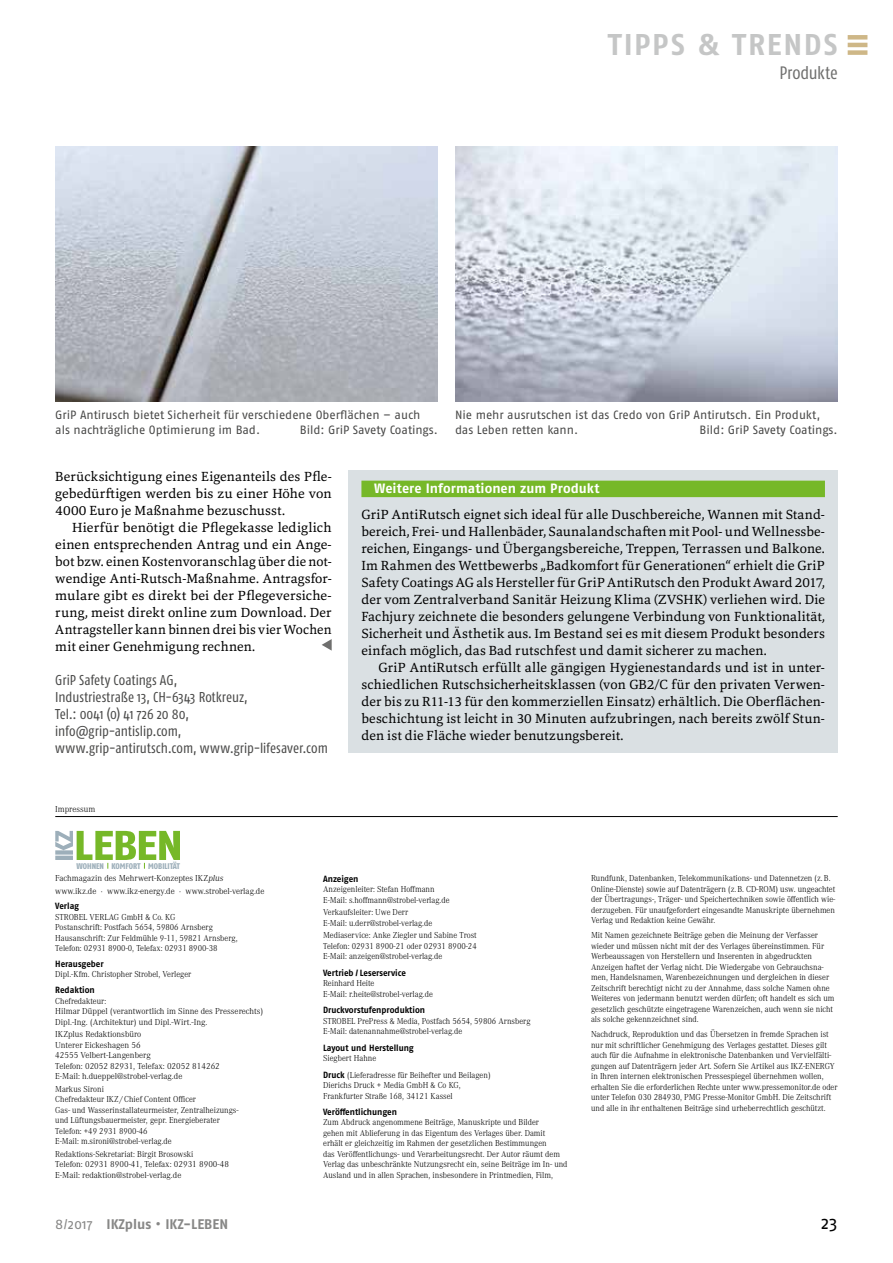
<style>
.page{position:relative;width:893px;height:1263px;background:#fff}
.page>*{position:absolute;margin:0;border:0;box-sizing:border-box;transform-origin:0 0}
.t1{font:700 30px "Fago OT";letter-spacing:.06em;color:#c5c6c6}
.t2{font:condensed 18px "Fago OT";letter-spacing:-.005em;color:#6f6f6e}
.t3{font:18px "Fago OT";color:#000}
.t4{font:condensed 14.25px/17px "Fago OT";letter-spacing:.005em;color:#494948}
.t5{font:700 13.95px "Fago OT";color:#878786}
.t6{font:13.8px/17px "Marbach";letter-spacing:.01em;color:#000;text-align:justify}
.t7{font:700 13.5px "Fago OT";color:#fff}
.t8{font:12px/14.9px "Fago OT";letter-spacing:-.005em;color:#494948}
.t9{font:300 9px/10.5px "Corporate A";color:#000;scale:.95 1}
.t10{font:300 9px/10.5px "Corporate A";color:#000}
.t11{font:700 9px "Fago OT";letter-spacing:-.005em;color:#000;scale:.95 1}
.t12{font:800 condensed 8.25px "Fago OT";color:#9dafba}
.s1{font-style:italic}
.s2{font-family:"Fago OT";font-weight:700}
.s3{font-weight:400}
</style>
<div class="page">
<div style="left:848px;top:35px;width:19px;height:5px;background:#ceb787"></div>
<div style="left:848px;top:50px;width:19px;height:5px;background:#ceb787"></div>
<hr style="left:848px;top:43px;width:19px;height:4px;background:#ceb787">
<hr style="left:55px;top:816px;width:783px;height:1px;background:#000">
<svg style="left:322px;top:639px;width:10px;height:12px"></svg>
<div style="left:349px;top:470px;width:489px;height:283px;background:#dae0e3"></div>
<div style="left:361px;top:481px;width:464px;height:16px;background:#76b828"></div>
<svg style="left:55px;top:831px;width:125px;height:38px"></svg>
<img style="left:55px;top:147px;width:383px;height:255px">
<img style="left:455px;top:147px;width:383px;height:255px">
<h1 class="t1" style="left:608px;top:26px;width:231px">TIPPS &amp; TRENDS</h1>
<h2 class="t2" style="left:779px;top:62px;width:60px">Produkte</h2>
<h3 class="t8" style="left:55px;top:407px;width:367px">GriP Antirusch bietet Sicherheit für verschiedene Oberflächen – auch als nachträgliche Optimierung im Bad.</h3>
<h3 class="t8" style="left:300px;top:422px;width:140px">Bild: GriP Savety Coatings.</h3>
<h3 class="t8" style="left:455px;top:407px;width:367px">Nie mehr ausrutschen ist das Credo von GriP Antirutsch. Ein Produkt, das Leben retten kann.</h3>
<h3 class="t8" style="left:700px;top:422px;width:140px">Bild: GriP Savety Coatings.</h3>
<h3 class="t6" style="left:55px;top:467px;width:278px">Berücksichtigung eines Eigenanteils des Pfle&shy;gebedürftigen werden bis zu einer Höhe von 4000 Euro je Maßnahme bezuschusst.</h3>
<p class="t6" style="left:55px;top:518px;width:278px;text-indent:17px">Hierfür benötigt die Pflegekasse lediglich einen entsprechenden Antrag und ein Ange&shy;bot bzw. einen Kostenvoranschlag über die not&shy;wendige Anti-Rutsch-Maßnahme. Antragsfor&shy;mulare gibt es direkt bei der Pflegeversiche&shy;rung, meist direkt online zum Download. Der Antragsteller kann binnen drei bis vier Wochen mit einer Genehmigung rechnen.</p>
<h3 class="t4" style="left:55px;top:671px;width:274px">GriP Safety Coatings AG,<br>Industriestraße 13, CH-6343 Rotkreuz,<br>Tel.: 0041 (0) 41 726 20 80,<br>info@grip-antislip.com,<br>www.grip-antirutsch.com, www.grip-lifesaver.com</h3>
<p class="t10" style="left:55px;top:804px;width:42px">Impressum</p>
<p class="t12" style="left:77px;top:861px;width:105px">WOHNEN KOMFORT MOBILITÄT</p>
<h3 class="t7" style="left:374px;top:481px;width:227px">Weitere Informationen zum Produkt</h3>
<p class="t6" style="left:361px;top:506px;width:465px">GriP AntiRutsch eignet sich ideal für alle Duschbereiche, Wannen mit Stand&shy;bereich, Frei- und Hallenbäder, Saunalandschaften mit Pool- und Wellnessbe&shy;reichen, Eingangs- und Übergangsbereiche, Treppen, Terrassen und Balkone.<br>Im Rahmen des Wettbewerbs „Badkomfort für Generationen“ erhielt die GriP Safety Coatings AG als Hersteller für GriP AntiRutsch den Produkt Award 2017, der vom Zentralverband Sanitär Heizung Klima (ZVSHK) verliehen wird. Die Fachjury zeichnete die besonders gelungene Verbindung von Funktionalität, Sicherheit und Ästhetik aus. Im Bestand sei es mit diesem Produkt besonders einfach möglich, das Bad rutschfest und damit sicherer zu machen.</p>
<p class="t6" style="left:361px;top:659px;width:465px;text-indent:17px">GriP AntiRutsch erfüllt alle gängigen Hygienestandards und ist in unter&shy;schiedlichen Rutschsicherheitsklassen (von GB2/C für den privaten Verwen&shy;der bis zu R11-13 für den kommerziellen Einsatz) erhältlich. Die Oberflächen&shy;beschichtung ist leicht in 30 Minuten aufzubringen, nach bereits zwölf Stun&shy;den ist die Fläche wieder benutzungsbereit.</p>
<p class="t10" style="left:55px;top:872px;width:211px;line-height:12.6px">Fachmagazin des Mehrwert-Konzeptes IKZ<span class="s1">plus </span>www.ikz.de · www.ikz-energy.de · www.strobel-verlag.de</p>
<p class="t11" style="left:55px;top:901px;width:27px">Verlag</p>
<p class="t9" style="left:55px;top:912px;width:193px">STROBEL VERLAG GmbH &amp; Co. KG<br>Postanschrift: Postfach 5654, 59806 Arnsberg Hausanschrift: Zur Feldmühle 9-11, 59821 Arnsberg, Telefon: 02931 8900-0, Telefax: 02931 8900-38</p>
<p class="t11" style="left:55px;top:958px;width:52px">Herausgeber</p>
<p class="t9" style="left:55px;top:969px;width:145px">Dipl.-Kfm. Christopher Strobel, Verleger</p>
<p class="t11" style="left:55px;top:984px;width:43px">Redaktion</p>
<p class="t9" style="left:55px;top:995px;width:220px">Chefredakteur:<br>Hilmar Düppel (verantwortlich im Sinne des Presserechts)<br>Dipl.-Ing. (Architektur) und Dipl.-Wirt.-Ing.</p>
<p class="t10" style="left:55px;top:1029px;width:166px">IKZplus Redaktionsbüro<br>Unterer Eickeshagen 56<br>42555 Velbert-Langenberg<br>Telefon: 02052 82931, Telefax: 02052 814262<br>E-Mail: h.dueppel@strobel-verlag.de</p>
<p class="t9" style="left:55px;top:1084px;width:195px">Markus Sironi<br>Chefredakteur IKZ / Chief Content Officer<br>Gas- und Wasserinstallateurmeister, Zentralheizungs&shy;und Lüftungsbauermeister, gepr. Energieberater Telefon: +49 2931 8900-46<br>E-Mail: m.sironi@strobel-verlag.de</p>
<p class="t9" style="left:55px;top:1149px;width:184px">Redaktions-Sekretariat: Birgit Brosowski<br>Telefon: 02931 8900-41, Telefax: 02931 8900-48<br>E-Mail: redaktion@strobel-verlag.de</p>
<p class="t11" style="left:323px;top:873px;width:39px">Anzeigen</p>
<p class="t9" style="left:323px;top:884px;width:135px">Anzeigenleiter: Stefan Hoffmann<br>E-Mail: s.hoffmann@strobel-verlag.de</p>
<p class="t9" style="left:323px;top:907px;width:116px">Verkaufsleiter: Uwe Derr<br>E-Mail: u.derr@strobel-verlag.de</p>
<p class="t9" style="left:323px;top:930px;width:163px;text-align:justify">Mediaservice: Anke Ziegler und Sabine Trost Telefon: 02931 8900-21 oder 02931 8900-24<br>E-Mail: anzeigen@strobel-verlag.de</p>
<p class="t11" style="left:323px;top:967px;width:89px">Vertrieb / Leserservice</p>
<p class="t9" style="left:323px;top:978px;width:117px">Reinhard Heite<br>E-Mail: r.heite@strobel-verlag.de</p>
<p class="t11" style="left:323px;top:1005px;width:109px">Druckvorstufenproduktion</p>
<p class="t9" style="left:323px;top:1016px;width:220px">STROBEL PrePress &amp; Media, Postfach 5654, 59806 Arnsberg<br>E-Mail: datenannahme@strobel-verlag.de</p>
<p class="t11" style="left:323px;top:1042px;width:97px">Layout und Herstellung</p>
<p class="t9" style="left:323px;top:1050px;width:178px;line-height:16.4px">Siegbert Hahne<br><span class="s2">Druck</span> (Lieferadresse für Beihefter und Beilagen)</p>
<p class="t9" style="left:323px;top:1080px;width:146px">Dierichs Druck + Media GmbH &amp; Co KG,<br>Frankfurter Straße 168, 34121 Kassel</p>
<p class="t11" style="left:323px;top:1106px;width:79px">Veröffentlichungen</p>
<p class="t9" style="left:323px;top:1117px;width:259px">Zum Abdruck angenommene Beiträge, Manuskripte und Bilder<br>gehen mit Ablieferung in das Eigentum des Verlages über. Damit erhält er gleichzeitig im Rahmen der gesetzlichen Bestimmungen<br>das Veröffentlichungs- und Verarbeitungsrecht. Der Autor räumt dem Verlag das unbeschränkte Nutzungsrecht ein, seine Beiträge im In- und Ausland und in allen Sprachen, insbesondere in Printmedien, Film,</p>
<p class="t9" style="left:591px;top:873px;width:259px">Rundfunk, Datenbanken, Telekommunikations- und Datennetzen (z. B.<br>Online-Dienste) sowie auf Datenträgern (z. B. CD-ROM) usw. ungeachtet der Übertragungs-, Träger- und Speichertechniken sowie öffentlich wie&shy;derzugeben. Für unaufgefordert eingesandte Manuskripte übernehmen Verlag und Redaktion keine Gewähr.</p>
<p class="t9" style="left:591px;top:930px;width:258px">Mit Namen gezeichnete Beiträge geben die Meinung der Verfasser wieder und müssen nicht mit der des Verlages übereinstimmen. Für Werbeaussagen von Herstellern und Inserenten in abgedruckten Anzeigen haftet der Verlag nicht. Die Wiedergabe von Gebrauchsna&shy;men, Handelsnamen, Warenbezeichnungen und dergleichen in dieser Zeitschrift berechtigt nicht zu der Annahme, dass solche Namen ohne Weiteres von jedermann benutzt werden dürfen; oft handelt es sich um gesetzlich geschützte eingetragene Warenzeichen, auch wenn sie nicht als solche gekennzeichnet sind.</p>
<p class="t9" style="left:591px;top:1029px;width:261px">Nachdruck, Reproduktion und das Übersetzen in fremde Sprachen ist nur mit schriftlicher Genehmigung des Verlages gestattet. Dieses gilt auch für die Aufnahme in elektronische Datenbanken und Vervielfälti&shy;gungen auf Datenträgern jeder Art. Sofern Sie Artikel aus IKZ-ENERGY in Ihren internen elektronischen Pressespiegel übernehmen wollen, erhalten Sie die erforderlichen Rechte unter www.pressemonitor.de oder unter Telefon 030 284930, PMG Presse-Monitor GmbH. Die Zeitschrift und alle in ihr enthaltenen Beiträge sind urheberrechtlich geschützt.</p>
<h3 class="t5" style="left:55px;top:1216px;width:174px"><span class="s3">8/2017</span> IKZplus • IKZ-LEBEN</h3>
<h2 class="t3" style="left:821px;top:1212px;width:18px">23</h2>
</div>
